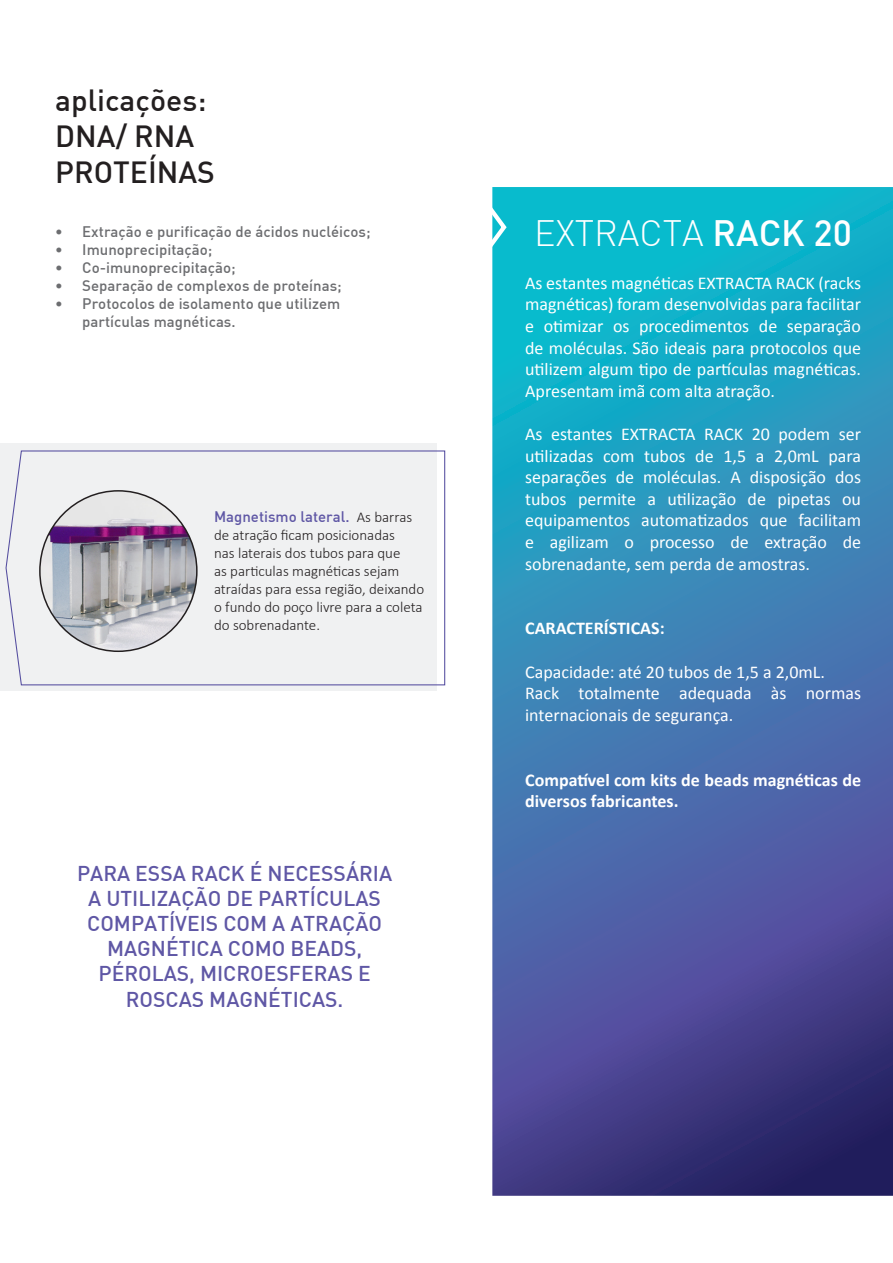
<style>
.page{position:relative;width:893px;height:1263px;background:#fff}
.page>*{position:absolute;margin:0;border:0;box-sizing:border-box;transform-origin:0 0}
.t1{font:300 36px "DIN";color:#fff}
.t2{font:500 30px/36px "DIN";color:#231f20}
.Texto_principal{font:500 21px/25.2px "DIN";color:#5f57a5;text-align:center}
.t3{font:18px/21.6px "Calibri";color:#fff;text-align:justify}
.t4{font:700 18px/21.6px "Calibri";color:#fff}
.Texto_principal-2{font:300 15px/18px "Calibri";color:#231f20}
.t5{font:500 15px/18px "DIN";color:#6c6d70}
.s1{font-family:"DIN";font-weight:500;color:#5f57a5}
.s2{font-weight:500}
</style>
<div class="page">
<div style="left:5px;top:450px;width:441px;height:236px;background:#f0f1f2"></div>
<svg style="left:492px;top:187px;width:401px;height:1009px;background:#3578ad"></svg>
<svg style="left:492px;top:204px;width:17px;height:47px"></svg>
<img style="left:40px;top:491px;width:157px;height:160px">
<p class="t2" style="left:55px;top:81px;width:153px">aplicações:<br>DNA/ RNA</p>
<p class="t2" style="left:55px;top:153px;width:161px">PROTEÍNAS</p>
<p class="t5" style="left:55px;top:222px;width:317px">• Extração e purificação de ácidos nucléicos;</p>
<p class="t5" style="left:55px;top:240px;width:159px">• Imunoprecipitação;</p>
<p class="t5" style="left:55px;top:258px;width:182px">• Co-imunoprecipitação;</p>
<p class="t5" style="left:55px;top:276px;width:288px">• Separação de complexos de proteínas;</p>
<p class="t5" style="left:82px;top:294px;width:260px;text-indent:-27px">• Protocolos de isolamento que utilizem partículas magnéticas.</p>
<p class="Texto_principal-2" style="left:214px;top:508px;width:212px"><span class="s1">Magnetismo lateral.</span> As barras de atração ficam posicionadas<br>nas laterais dos tubos para que<br>as particulas magnéticas sejam atraídas para essa região, deixando o fundo do poço livre para a coleta do sobrenadante.</p>
<p class="Texto_principal" style="left:77px;top:860px;width:317px">PARA ESSA RACK É NECESSÁRIA<br>A UTILIZAÇÃO DE PARTÍCULAS<br>COMPATÍVEIS COM A ATRAÇÃO<br>MAGNÉTICA COMO BEADS,<br>PÉROLAS, MICROESFERAS E<br>ROSCAS MAGNÉTICAS.</p>
<p class="t1" style="left:534px;top:210px;width:319px">EXTRACTA <span class="s2">RACK 20</span></p>
<p class="t3" style="left:525px;top:272px;width:337px">As estantes magnéticas EXTRACTA RACK (racks magnéticas) foram desenvolvidas para facilitar e otimizar os procedimentos de separação de moléculas. São ideais para protocolos que utilizem algum tipo de partículas magnéticas.<br>Apresentam imã com alta atração.</p>
<p class="t3" style="left:525px;top:423px;width:337px">As estantes EXTRACTA RACK 20 podem ser utilizadas com tubos de 1,5 a 2,0mL para separações de moléculas. A disposição dos tubos permite a utilização de pipetas ou equipamentos automatizados que facilitam e agilizam o processo de extração de sobrenadante, sem perda de amostras.</p>
<p class="t4" style="left:525px;top:618px;width:141px">CARACTERÍSTICAS:</p>
<p class="t3" style="left:525px;top:661px;width:301px">Capacidade: até 20 tubos de 1,5 a 2,0mL.</p>
<p class="t3" style="left:525px;top:682px;width:337px">Rack totalmente adequada às normas internacionais de segurança.</p>
<p class="t4" style="left:525px;top:769px;width:337px">Compatível com kits de beads magnéticas de diversos fabricantes.</p>
</div>
